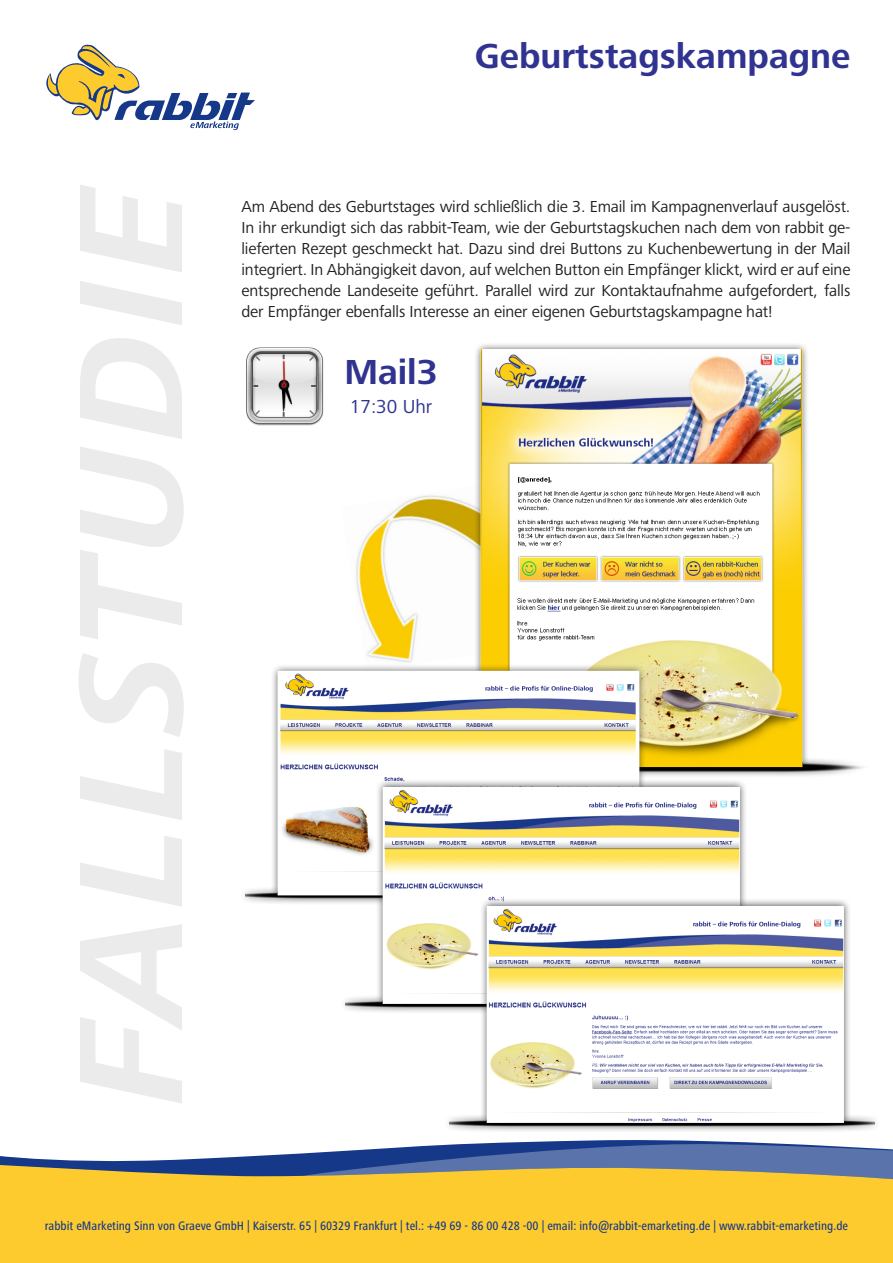
<style>
.page{position:relative;width:893px;height:1263px;background:#fff}
.page>*{position:absolute;margin:0;border:0;box-sizing:border-box;transform-origin:0 0}
.t1{font:700 36px "Frutiger Next Pro";color:#303390}
.t2{font:19.5px "Frutiger Next Pro";color:#303390}
.t3{font:16.5px/21px "Frutiger Next Pro";letter-spacing:-.01em;color:#231f20;text-align:justify}
.t4{font:500 condensed 12.75px "Frutiger Next Pro";color:#153888}
</style>
<div class="page">
<svg style="left:79px;top:185px;width:105px;height:918px"></svg>
<div style="left:0;top:1185px;width:893px;height:78px;background:#fecb2f"></div>
<svg style="left:0;top:1140px;width:893px;height:45px"></svg>
<svg style="left:46px;top:44px;width:209px;height:86px"></svg>
<img style="left:356px;top:505px;width:45px;height:157px">
<img style="left:246px;top:347px;width:78px;height:79px">
<img style="left:401px;top:344px;width:462px;height:429px">
<div style="left:238px;top:664px;width:439px;height:241px;background:#231f20;opacity:.75"></div>
<img style="left:246px;top:670px;width:425px;height:228px">
<div style="left:338px;top:779px;width:438px;height:235px;background:#231f20;opacity:.75"></div>
<img style="left:346px;top:784px;width:425px;height:223px">
<div style="left:442px;top:898px;width:438px;height:235px;background:#231f20;opacity:.75"></div>
<img style="left:450px;top:903px;width:425px;height:223px">
<p class="t1" style="left:475px;top:36px;width:377px">Geburtstagskampagne</p>
<p class="t3" style="left:242px;top:196px;width:610px">Am Abend des Geburtstages wird schließlich die 3. Email im Kampagnenverlauf ausgelöst.<br>In ihr erkundigt sich das rabbit-Team, wie der Geburtstagskuchen nach dem von rabbit ge&shy;lieferten Rezept geschmeckt hat. Dazu sind drei Buttons zu Kuchenbewertung in der Mail integriert. In Abhängigkeit davon, auf welchen Button ein Empfänger klickt, wird er auf eine entsprechende Landeseite geführt. Parallel wird zur Kontaktaufnahme aufgefordert, falls der Empfänger ebenfalls Interesse an einer eigenen Geburtstagskampagne hat!</p>
<p class="t1" style="left:344px;top:352px;width:95px">Mail3</p>
<p class="t2" style="left:350px;top:395px;width:84px">17:30 Uhr</p>
<p class="t4" style="left:45px;top:1218px;width:805px">rabbit eMarketing Sinn von Graeve GmbH | Kaiserstr. 65 | 60329 Frankfurt | tel.: +49 69 - 86 00 428 -00 | email: info@rabbit-emarketing.de | www.rabbit-emarketing.de</p>
</div>
